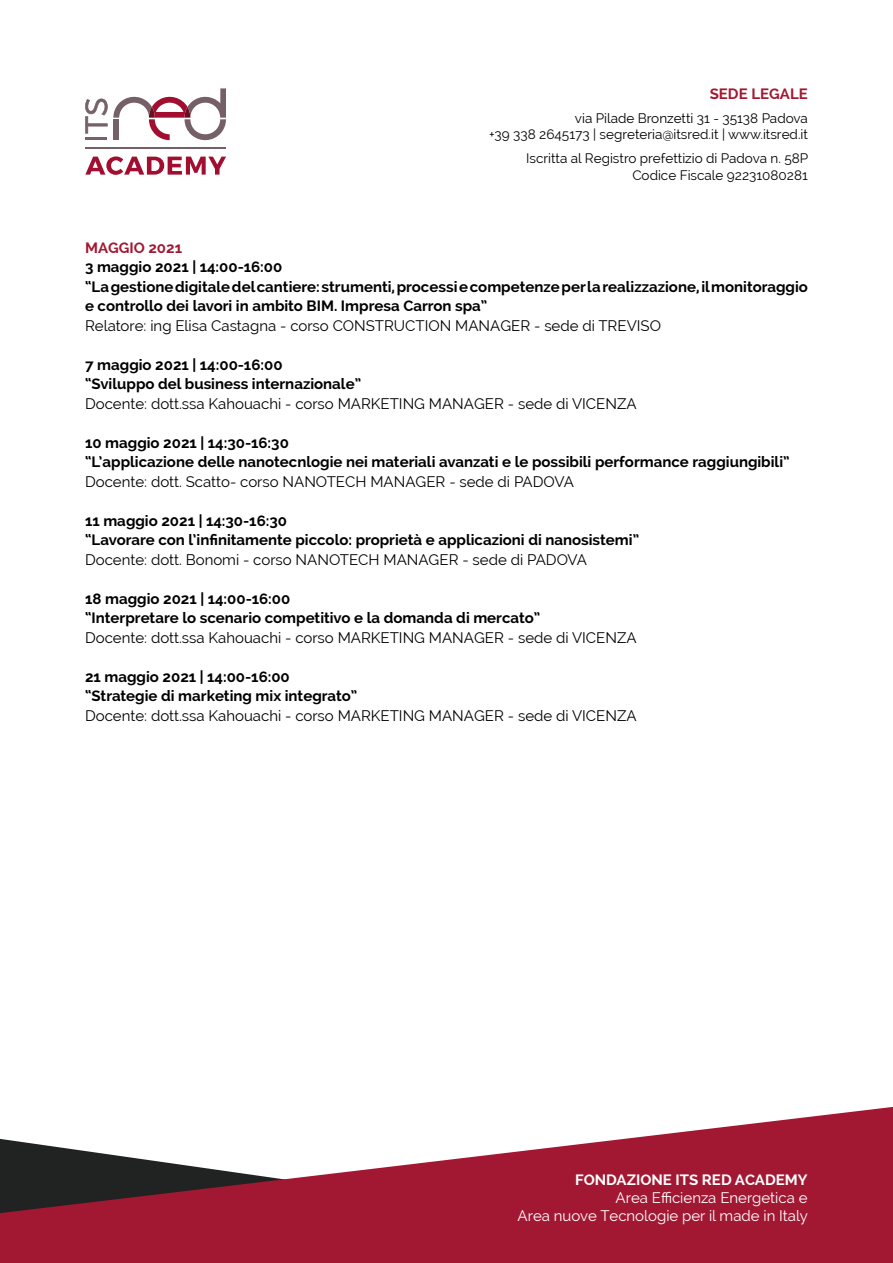
<style>
.page{position:relative;width:893px;height:1263px;background:#fff}
.page>*{position:absolute;margin:0;border:0;box-sizing:border-box;transform-origin:0 0}
.t1{font:700 15px/19.5px "Raleway";color:#000}
.t2{font:15px "Raleway";color:#000}
.t3{font:15px/18px "Raleway";color:#fff;text-align:right}
.t4{font:700 15px "Raleway";color:#fff}
.t5{font:700 15px "Raleway";color:#a21832}
.t6{font:13.5px/16.2px "Raleway";color:#000;text-align:right}
</style>
<div class="page">
<svg style="left:0;top:1107px;width:893px;height:156px;fill:#a21832"></svg>
<svg style="left:85px;top:156px;width:141px;height:19px"></svg>
<hr style="left:85px;top:148px;width:141px;height:1px;background:#766068">
<svg style="left:85px;top:88px;width:141px;height:53px"></svg>
<p class="t5" style="left:710px;top:85px;width:100px">SEDE LEGALE</p>
<p class="t6" style="left:489px;top:110px;width:320px">via Pilade Bronzetti 31 - 35138 Padova<br>+39 338 2645173 | segreteria@itsred.it | www.itsred.it</p>
<p class="t6" style="left:526px;top:150px;width:284px">Iscritta al Registro prefettizio di Padova n. 58P<br>Codice Fiscale 92231080281</p>
<p class="t5" style="left:85px;top:239px;width:99px">MAGGIO 2021</p>
<p class="t1" style="left:85px;top:257px;width:724px">3 maggio 2021 | 14:00-16:00<br>“La gestione digitale del cantiere: strumenti, processi e competenze per la realizzazione, il monitoraggio e controllo dei lavori in ambito BIM. Impresa Carron spa”</p>
<p class="t2" style="left:85px;top:317px;width:578px">Relatore: ing Elisa Castagna - corso CONSTRUCTION MANAGER - sede di TREVISO</p>
<p class="t1" style="left:85px;top:355px;width:278px">7 maggio 2021 | 14:00-16:00<br>“Sviluppo del business internazionale”</p>
<p class="t2" style="left:85px;top:395px;width:553px">Docente: dott.ssa Kahouachi - corso MARKETING MANAGER - sede di VICENZA</p>
<p class="t1" style="left:85px;top:433px;width:706px">10 maggio 2021 | 14:30-16:30<br>“L’applicazione delle nanotecnlogie nei materiali avanzati e le possibili performance raggiungibili”</p>
<p class="t2" style="left:85px;top:473px;width:490px">Docente: dott. Scatto- corso NANOTECH MANAGER - sede di PADOVA</p>
<p class="t1" style="left:85px;top:511px;width:556px">11 maggio 2021 | 14:30-16:30<br>“Lavorare con l’infinitamente piccolo: proprietà e applicazioni di nanosistemi”</p>
<p class="t2" style="left:85px;top:551px;width:504px">Docente: dott. Bonomi - corso NANOTECH MANAGER - sede di PADOVA</p>
<p class="t1" style="left:85px;top:589px;width:457px">18 maggio 2021 | 14:00-16:00<br>“Interpretare lo scenario competitivo e la domanda di mercato”</p>
<p class="t2" style="left:85px;top:629px;width:553px">Docente: dott.ssa Kahouachi - corso MARKETING MANAGER - sede di VICENZA</p>
<p class="t1" style="left:85px;top:667px;width:274px">21 maggio 2021 | 14:00-16:00 “Strategie di marketing mix integrato”</p>
<p class="t2" style="left:85px;top:707px;width:553px">Docente: dott.ssa Kahouachi - corso MARKETING MANAGER - sede di VICENZA</p>
<p class="t4" style="left:575px;top:1171px;width:234px">FONDAZIONE ITS RED ACADEMY</p>
<p class="t3" style="left:518px;top:1189px;width:292px">Area Efficienza Energetica e<br>Area nuove Tecnologie per il made in Italy</p>
</div>
